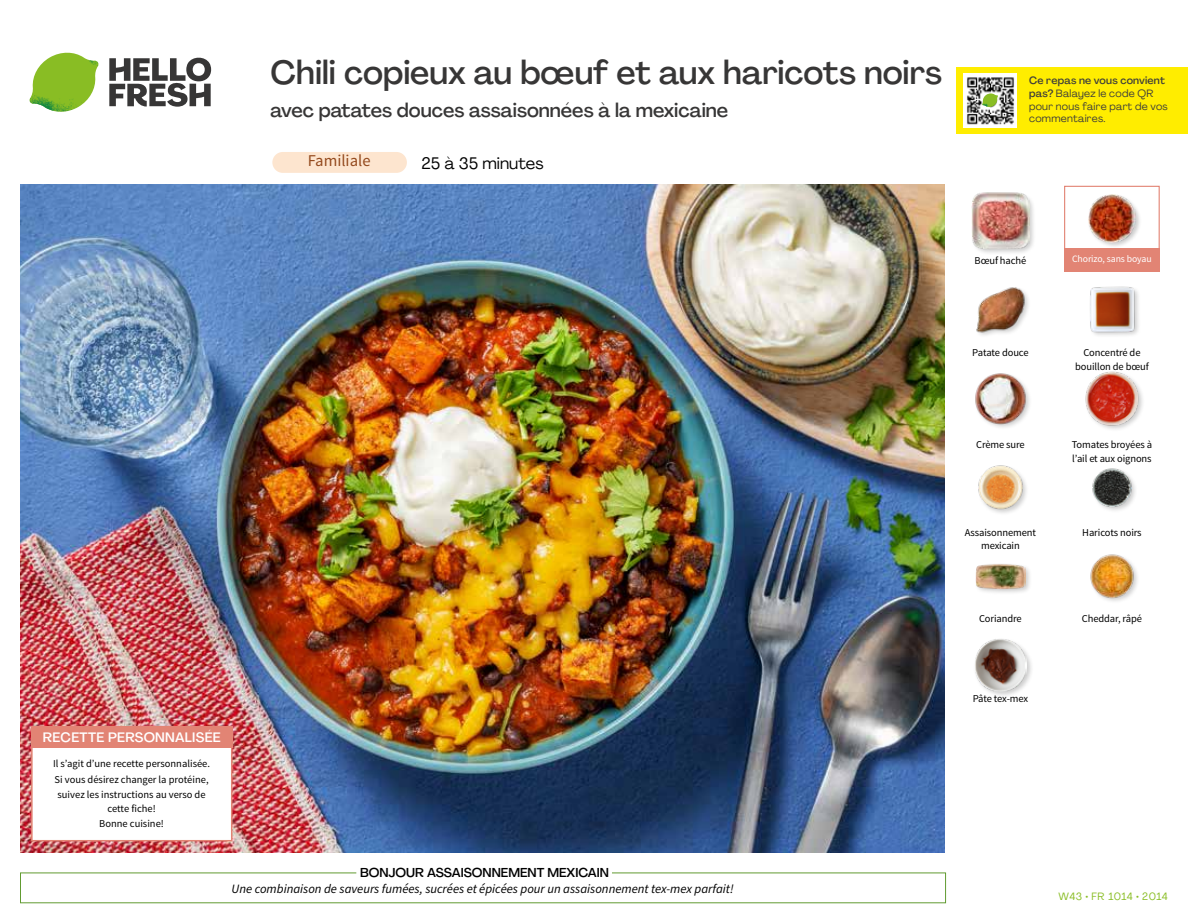
<style>
.page{position:relative;width:1188px;height:918px;background:#fff}
.page>*{position:absolute;margin:0;border:0;box-sizing:border-box;transform-origin:0 0}
.t1{font:500 33px "Agrandir";color:#373636}
.t2{font:500 19.5px "Agrandir";color:#373636}
.t3{font:16.5px "Agrandir";color:#000}
.t4{font:16.5px "Source Sans Pro";color:#944a1e}
.t5{font:500 13.5px "Agrandir";letter-spacing:.02em;color:#fff}
.t6{font:italic 12.75px "Source Sans Pro";color:#000}
.t7{font:500 12.75px "Agrandir";color:#000}
.t8{font:10.5px/13.5px "Source Sans Pro";letter-spacing:-.01em;color:#000;text-align:center}
.t9{font:10.5px/12.8px "Agrandir";letter-spacing:.02em;color:#3c3c3b}
.t10{font:10.5px "Agrandir";letter-spacing:.04em;color:#89bd24}
.t11{font:9.75px "Source Sans Pro";letter-spacing:-.01em;color:#fff}
.s1{font-weight:500}
</style>
<div class="page">
<svg style="left:109px;top:57px;width:102px;height:50px"></svg>
<svg style="left:34px;top:53px;width:62px;height:40px"></svg>
<img style="left:67px;top:53px;width:32px;height:26px">
<img style="left:33px;top:75px;width:59px;height:11px">
<img style="left:29px;top:79px;width:61px;height:33px">
<img style="left:65px;top:86px;width:27px;height:25px">
<img style="left:21px;top:184px;width:924px;height:668px">
<div style="left:272px;top:152px;width:135px;height:21px;background:#fde5cf;border-radius:10px"></div>
<div style="left:973px;top:638px;width:61px;height:60px;background:#000;opacity:.2"></div>
<img style="left:974px;top:639px;width:53px;height:52px">
<img style="left:1090px;top:554px;width:48px;height:47px">
<div style="left:974px;top:562px;width:58px;height:34px;background:#000;opacity:.2"></div>
<img style="left:975px;top:562px;width:51px;height:34px">
<img style="left:1092px;top:468px;width:43px;height:43px">
<img style="left:978px;top:465px;width:49px;height:48px">
<div style="left:1084px;top:371px;width:61px;height:61px;background:#000;opacity:.2"></div>
<img style="left:1084px;top:371px;width:57px;height:56px">
<img style="left:975px;top:373px;width:54px;height:54px">
<img style="left:1090px;top:286px;width:49px;height:49px">
<img style="left:976px;top:287px;width:53px;height:48px">
<div style="left:1087px;top:193px;width:55px;height:56px;background:#000;opacity:.2"></div>
<img style="left:1088px;top:194px;width:48px;height:48px">
<div style="left:971px;top:192px;width:65px;height:64px;background:#000;opacity:.2"></div>
<img style="left:972px;top:192px;width:57px;height:57px">
<div style="left:1064px;top:186px;width:96px;height:72px;border:1px solid #e28474"></div>
<div style="left:1064px;top:248px;width:96px;height:24px;background:#e28474"></div>
<div style="left:31px;top:726px;width:201px;height:115px;background:#fff;border:2px solid #e28474"></div>
<div style="left:31px;top:726px;width:202px;height:22px;background:#e28474"></div>
<div style="left:956px;top:67px;width:232px;height:67px;background:#ffed00"></div>
<img style="left:964px;top:74px;width:52px;height:54px">
<svg style="left:982px;top:93px;width:16px;height:14px"></svg>
<h1 class="t1" style="left:271px;top:52px;width:673px">Chili copieux au bœuf et aux haricots noirs</h1>
<h2 class="t2" style="left:271px;top:98px;width:459px">avec patates douces assaisonnées à la mexicaine</h2>
<h3 class="t4" style="left:308px;top:151px;width:64px">Familiale</h3>
<h3 class="t3" style="left:422px;top:153px;width:123px">25 à 35 minutes</h3>
<p class="t9" style="left:1029px;top:74px;width:140px"><span class="s1">Ce repas ne vous convient pas?</span> Balayez le code QR pour nous faire part de vos commentaires.</p>
<p class="t5" style="left:43px;top:729px;width:179px">RECETTE PERSONNALISÉE</p>
<p class="t8" style="left:53px;top:756px;width:158px;line-height:15.6px;text-align:left">Il s’agit d’une recette personnalisée.<br>Si vous désirez changer la protéine, suivez les instructions au verso de</p>
<p class="t8" style="left:99px;top:801px;width:66px;line-height:15.6px">cette fiche!<br>Bonne cuisine!</p>
<p class="t7" style="left:360px;top:864px;width:250px">BONJOUR ASSAISONNEMENT MEXICAIN</p>
<p class="t6" style="left:232px;top:880px;width:504px">Une combinaison de saveurs fumées, sucrées et épicées pour un assaisonnement tex-mex parfait!</p>
<p class="t8" style="left:975px;top:254px;width:53px">Bœuf haché</p>
<p class="t11" style="left:1072px;top:253px;width:81px">Chorizo, sans boyau</p>
<p class="t8" style="left:972px;top:346px;width:58px">Patate douce</p>
<p class="t8" style="left:1075px;top:346px;width:75px">Concentré de bouillon de bœuf</p>
<p class="t8" style="left:976px;top:438px;width:50px">Crème sure</p>
<p class="t8" style="left:1072px;top:438px;width:82px;text-align:left">Tomates broyées à l’ail et aux oignons</p>
<p class="t8" style="left:965px;top:526px;width:73px">Assaisonnement mexicain</p>
<p class="t8" style="left:1082px;top:526px;width:61px">Haricots noirs</p>
<p class="t8" style="left:979px;top:612px;width:44px">Coriandre</p>
<p class="t8" style="left:1082px;top:612px;width:62px">Cheddar, râpé</p>
<p class="t8" style="left:973px;top:692px;width:57px">Pâte tex-mex</p>
<p class="t10" style="left:1058px;top:890px;width:111px">W43 • FR 1014 • 2014</p>
</div>
